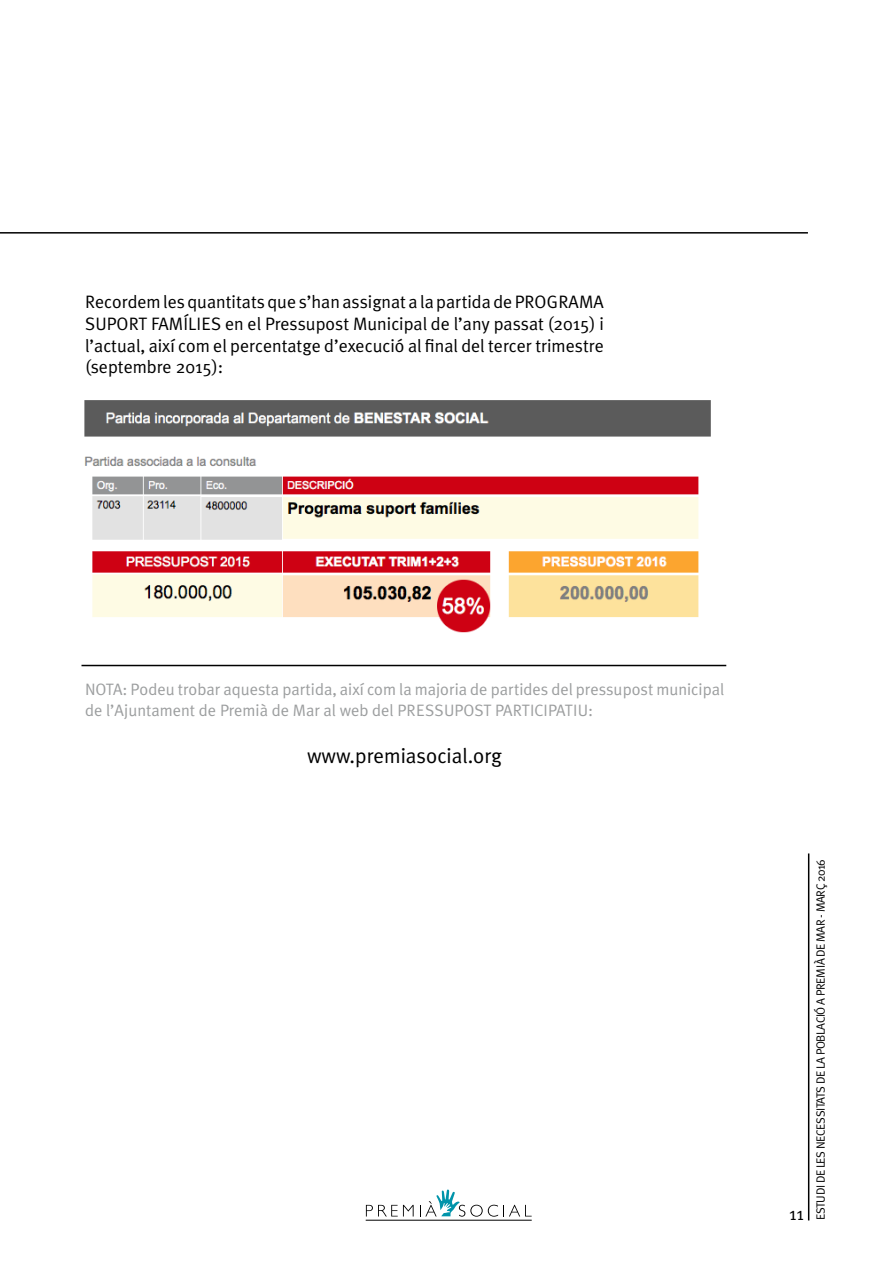
<style>
.page{position:relative;width:893px;height:1263px;background:#fff}
.page>*{position:absolute;margin:0;border:0;box-sizing:border-box;transform-origin:0 0}
.t1{font:21px "Meta Plus Normal";color:#000}
.t2{font:18px/21.6px "Meta Plus Normal";color:#000;text-align:justify}
.t3{font:16.5px/21.6px "Meta Plus Normal";color:#9c9e9f}
.t4{font:12px "Meta Plus Normal";letter-spacing:-.04em;color:#000}
</style>
<div class="page">
<svg style="left:366px;top:1205px;width:48px;height:11px"></svg>
<svg style="left:420px;top:1189px;width:112px;height:28px"></svg>
<hr style="left:366px;top:1220px;width:166px;height:1px;background:#000">
<hr style="left:808px;top:853px;width:1px;height:367px;background:#000">
<hr style="left:0;top:232px;width:808px;height:2px;background:#000">
<img style="left:84px;top:400px;width:627px;height:233px">
<hr style="left:81px;top:665px;width:645px;height:1px;background:#000">
<p class="t2" style="left:85px;top:291px;width:520px">Recordem les quantitats que s’han assignat a la partida de PROGRAMA SUPORT FAMÍLIES en el Pressupost Municipal de l’any passat (2015) i l’actual, així com el percentatge d’execució al final del tercer trimestre (septembre 2015):</p>
<p class="t3" style="left:85px;top:678px;width:641px">NOTA: Podeu trobar aquesta partida, així com la majoria de partides del pressupost municipal de l’Ajuntament de Premià de Mar al web del PRESSUPOST PARTICIPATIU:</p>
<p class="t1" style="left:307px;top:744px;width:197px">www.premiasocial.org</p>
<p class="t2" style="left:789px;top:1203px;width:16px">11</p>
<p class="t4" style="left:814px;top:1220px;width:363px;rotate:-90deg">ESTUDI DE LES NECESSITATS DE LA POBLACIÓ A PREMIÀ DE MAR - MARÇ 2016</p>
</div>
